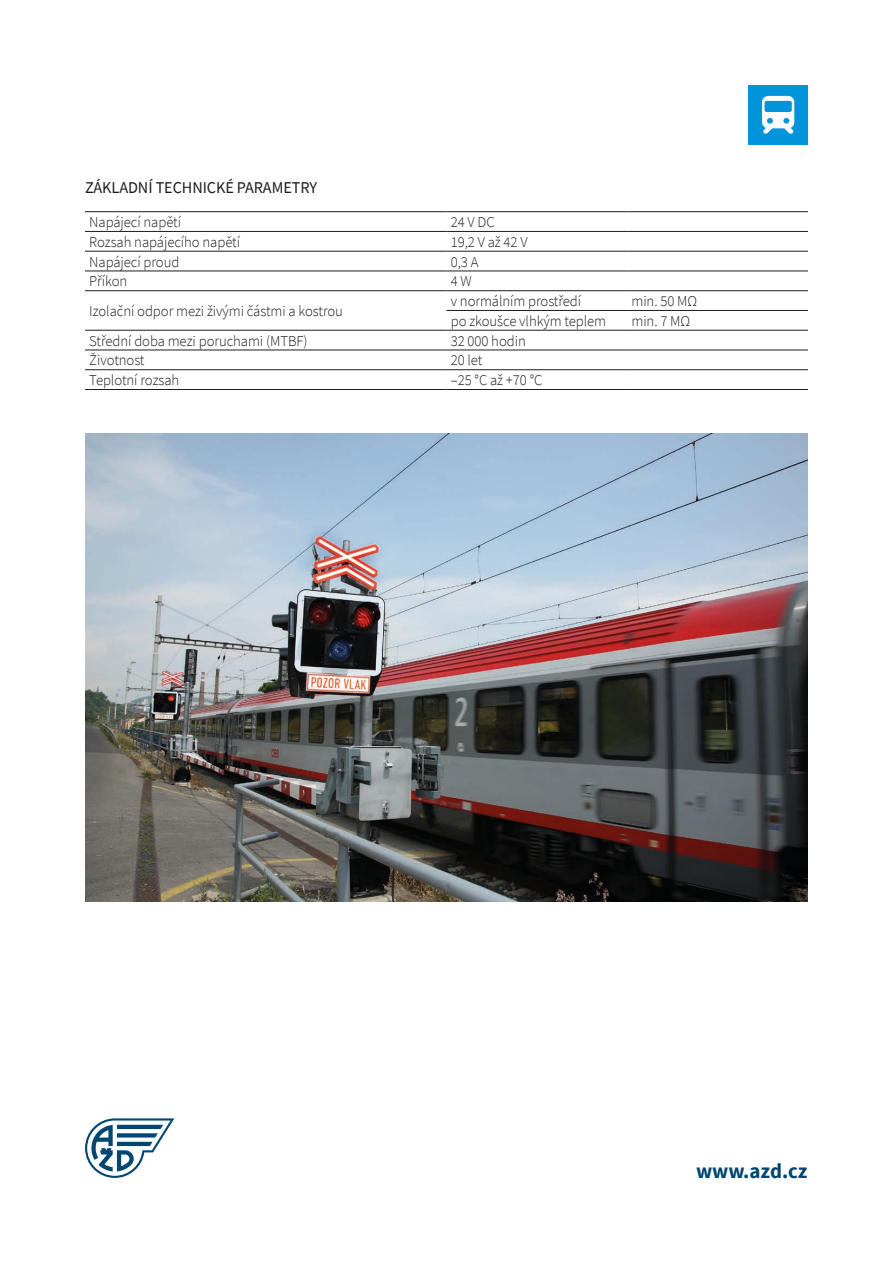
<style>
.page{position:relative;width:893px;height:1263px;background:#fff}
.page>*{position:absolute;margin:0;border:0;box-sizing:border-box;transform-origin:0 0}
.t1{font:700 21px "Source Sans Pro";color:#004872}
.mezititulek{font:16.5px "Source Sans Pro";letter-spacing:-.005em;color:#1d1d1b}
.text{font:300 15px "Source Sans Pro";letter-spacing:-.005em;color:#1d1d1b}
</style>
<div class="page">
<svg style="left:85px;top:1118px;width:89px;height:60px"></svg>
<div style="left:748px;top:85px;width:60px;height:60px;background:#0095db"></div>
<svg style="left:762px;top:96px;width:32px;height:38px"></svg>
<hr style="left:85px;top:211px;width:361px;height:1px;background:#1d1d1b">
<hr style="left:446px;top:211px;width:181px;height:1px;background:#1d1d1b">
<hr style="left:627px;top:211px;width:181px;height:1px;background:#1d1d1b">
<hr style="left:85px;top:231px;width:361px;height:1px;background:#1d1d1b">
<hr style="left:446px;top:231px;width:181px;height:1px;background:#1d1d1b">
<hr style="left:627px;top:231px;width:181px;height:1px;background:#1d1d1b">
<hr style="left:85px;top:251px;width:361px;height:1px;background:#1d1d1b">
<hr style="left:446px;top:251px;width:181px;height:1px;background:#1d1d1b">
<hr style="left:627px;top:251px;width:181px;height:1px;background:#1d1d1b">
<hr style="left:85px;top:271px;width:361px;height:1px;background:#1d1d1b">
<hr style="left:446px;top:271px;width:181px;height:1px;background:#1d1d1b">
<hr style="left:627px;top:271px;width:181px;height:1px;background:#1d1d1b">
<hr style="left:85px;top:290px;width:361px;height:1px;background:#1d1d1b">
<hr style="left:446px;top:290px;width:181px;height:1px;background:#1d1d1b">
<hr style="left:627px;top:290px;width:181px;height:1px;background:#1d1d1b">
<hr style="left:446px;top:310px;width:181px;height:1px;background:#1d1d1b">
<hr style="left:627px;top:310px;width:181px;height:1px;background:#1d1d1b">
<hr style="left:85px;top:330px;width:361px;height:1px;background:#1d1d1b">
<hr style="left:446px;top:330px;width:181px;height:1px;background:#1d1d1b">
<hr style="left:627px;top:330px;width:181px;height:1px;background:#1d1d1b">
<hr style="left:85px;top:350px;width:361px;height:1px;background:#1d1d1b">
<hr style="left:446px;top:350px;width:181px;height:1px;background:#1d1d1b">
<hr style="left:627px;top:350px;width:181px;height:1px;background:#1d1d1b">
<hr style="left:85px;top:369px;width:361px;height:1px;background:#1d1d1b">
<hr style="left:446px;top:369px;width:181px;height:1px;background:#1d1d1b">
<hr style="left:627px;top:369px;width:181px;height:1px;background:#1d1d1b">
<hr style="left:85px;top:389px;width:361px;height:1px;background:#1d1d1b">
<hr style="left:446px;top:389px;width:181px;height:1px;background:#1d1d1b">
<hr style="left:627px;top:389px;width:181px;height:1px;background:#1d1d1b">
<img style="left:85px;top:433px;width:723px;height:469px">
<p class="mezititulek" style="left:85px;top:177px;width:234px">ZÁKLADNÍ TECHNICKÉ PARAMETRY</p>
<p class="text" style="left:89px;top:213px;width:93px">Napájecí napětí</p>
<p class="text" style="left:451px;top:213px;width:45px">24 V DC</p>
<p class="text" style="left:89px;top:233px;width:152px">Rozsah napájecího napětí</p>
<p class="text" style="left:451px;top:233px;width:78px">19,2 V až 42 V</p>
<p class="text" style="left:89px;top:253px;width:92px">Napájecí proud</p>
<p class="text" style="left:451px;top:253px;width:29px">0,3 A</p>
<p class="text" style="left:89px;top:272px;width:40px">Příkon</p>
<p class="text" style="left:451px;top:272px;width:23px">4 W</p>
<p class="text" style="left:89px;top:302px;width:255px">Izolační odpor mezi živými částmi a kostrou</p>
<p class="text" style="left:451px;top:292px;width:132px">v normálním prostředí</p>
<p class="text" style="left:631px;top:292px;width:67px">min. 50 MΩ</p>
<p class="text" style="left:451px;top:312px;width:157px">po zkoušce vlhkým teplem</p>
<p class="text" style="left:631px;top:312px;width:60px">min. 7 MΩ</p>
<p class="text" style="left:89px;top:332px;width:220px">Střední doba mezi poruchami (MTBF)</p>
<p class="text" style="left:451px;top:332px;width:77px">32 000 hodin</p>
<p class="text" style="left:89px;top:351px;width:57px">Životnost</p>
<p class="text" style="left:451px;top:351px;width:33px">20 let</p>
<p class="text" style="left:89px;top:371px;width:92px">Teplotní rozsah</p>
<p class="text" style="left:451px;top:371px;width:93px">–25 °C až +70 °C</p>
<h1 class="t1" style="left:696px;top:1157px;width:113px">www.azd.cz</h1>
</div>
